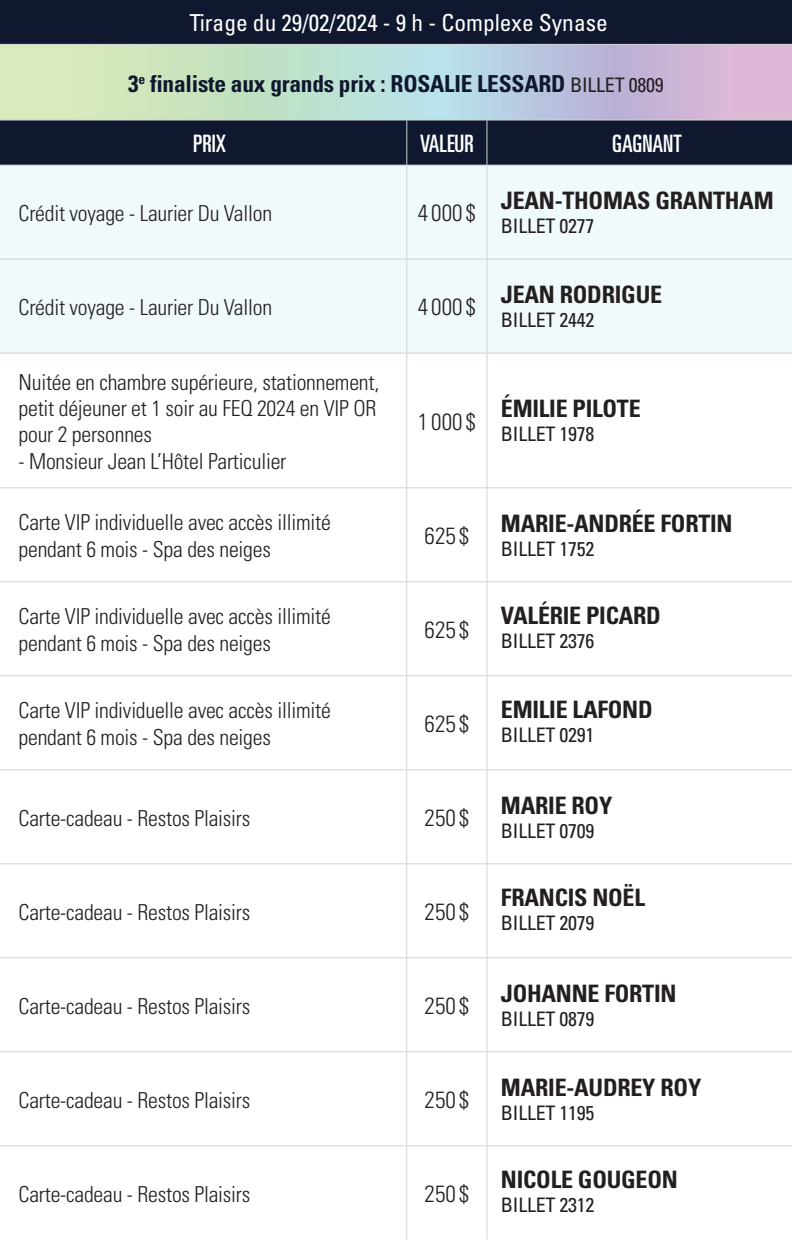
<style>
.page{position:relative;width:792px;height:1240px;background:#fff}
.page>*{position:absolute;margin:0;border:0;box-sizing:border-box;transform-origin:0 0}
.t1{font:700 condensed 24px "Univers";letter-spacing:-.01em;color:#231f20}
.t2{font:ultra-condensed 24px "Univers";color:#fff}
.t3{font:700 condensed 23.4px "Univers";letter-spacing:-.01em;color:#0f182e}
.t4{font:300 condensed 23.4px "Univers";color:#231f20}
.t5{font:condensed 23.4px "Univers";color:#fff}
.t6{font:300 condensed 22px/26.4px "Univers";letter-spacing:-.01em;color:#231f20}
.t7{font:condensed 20px "Univers";letter-spacing:-.01em;color:#231f20}
.s1{font-weight:400;font-size:20px;color:#231f20}
</style>
<div class="page">
<div style="left:0;top:0;width:792px;height:44px;background:#0f182e"></div>
<svg style="left:0;top:45px;width:792px;height:75px;background:#c6d3d0"></svg>
<div style="left:0;top:121px;width:792px;height:44px;background:#0f182e"></div>
<div style="left:0;top:166px;width:792px;height:187px;background:#f0f9fb"></div>
<hr style="left:0;top:165px;width:407px;height:1px;background:#d1d2d4">
<hr style="left:0;top:259px;width:407px;height:1px;background:#d1d2d4">
<hr style="left:0;top:353px;width:407px;height:1px;background:#d1d2d4">
<hr style="left:407px;top:165px;width:80px;height:1px;background:#d1d2d4">
<hr style="left:407px;top:259px;width:80px;height:1px;background:#d1d2d4">
<hr style="left:407px;top:353px;width:80px;height:1px;background:#d1d2d4">
<hr style="left:0;top:487px;width:407px;height:1px;background:#d1d2d4">
<hr style="left:407px;top:487px;width:80px;height:1px;background:#d1d2d4">
<hr style="left:0;top:581px;width:407px;height:1px;background:#d1d2d4">
<hr style="left:0;top:675px;width:407px;height:1px;background:#d1d2d4">
<hr style="left:0;top:769px;width:407px;height:1px;background:#d1d2d4">
<hr style="left:487px;top:487px;width:305px;height:1px;background:#d1d2d4">
<hr style="left:407px;top:581px;width:80px;height:1px;background:#d1d2d4">
<hr style="left:407px;top:675px;width:80px;height:1px;background:#d1d2d4">
<hr style="left:407px;top:769px;width:80px;height:1px;background:#d1d2d4">
<hr style="left:407px;top:863px;width:80px;height:1px;background:#d1d2d4">
<hr style="left:407px;top:957px;width:80px;height:1px;background:#d1d2d4">
<hr style="left:407px;top:1051px;width:80px;height:1px;background:#d1d2d4">
<hr style="left:487px;top:1051px;width:305px;height:1px;background:#d1d2d4">
<hr style="left:407px;top:1145px;width:80px;height:1px;background:#d1d2d4">
<hr style="left:0;top:863px;width:407px;height:1px;background:#d1d2d4">
<hr style="left:0;top:957px;width:407px;height:1px;background:#d1d2d4">
<hr style="left:0;top:1051px;width:407px;height:1px;background:#d1d2d4">
<hr style="left:0;top:1145px;width:407px;height:1px;background:#d1d2d4">
<hr style="left:487px;top:353px;width:305px;height:1px;background:#d1d2d4">
<hr style="left:487px;top:581px;width:305px;height:1px;background:#d1d2d4">
<hr style="left:487px;top:675px;width:305px;height:1px;background:#d1d2d4">
<hr style="left:487px;top:769px;width:305px;height:1px;background:#d1d2d4">
<hr style="left:487px;top:863px;width:305px;height:1px;background:#d1d2d4">
<hr style="left:487px;top:957px;width:305px;height:1px;background:#d1d2d4">
<hr style="left:406px;top:166px;width:1px;height:93px;background:#d1d2d4">
<hr style="left:406px;top:260px;width:1px;height:93px;background:#d1d2d4">
<hr style="left:406px;top:354px;width:1px;height:133px;background:#d1d2d4">
<hr style="left:406px;top:488px;width:1px;height:93px;background:#d1d2d4">
<hr style="left:406px;top:582px;width:1px;height:93px;background:#d1d2d4">
<hr style="left:406px;top:676px;width:1px;height:93px;background:#d1d2d4">
<hr style="left:406px;top:770px;width:1px;height:93px;background:#d1d2d4">
<hr style="left:406px;top:864px;width:1px;height:93px;background:#d1d2d4">
<hr style="left:406px;top:958px;width:1px;height:93px;background:#d1d2d4">
<hr style="left:406px;top:1052px;width:1px;height:93px;background:#d1d2d4">
<hr style="left:406px;top:1146px;width:1px;height:94px;background:#d1d2d4">
<hr style="left:406px;top:120px;width:1px;height:45px;background:#d1d2d4">
<hr style="left:487px;top:120px;width:1px;height:45px;background:#d1d2d4">
<hr style="left:0;top:44px;width:407px;height:1px;background:#d1d2d4">
<hr style="left:407px;top:44px;width:80px;height:1px;background:#d1d2d4">
<hr style="left:487px;top:44px;width:305px;height:1px;background:#d1d2d4">
<hr style="left:0;top:120px;width:407px;height:1px;background:#d1d2d4">
<hr style="left:407px;top:120px;width:80px;height:1px;background:#d1d2d4">
<hr style="left:487px;top:120px;width:305px;height:1px;background:#d1d2d4">
<hr style="left:487px;top:165px;width:305px;height:1px;background:#d1d2d4">
<hr style="left:487px;top:259px;width:305px;height:1px;background:#d1d2d4">
<hr style="left:487px;top:1145px;width:305px;height:1px;background:#d1d2d4">
<hr style="left:487px;top:166px;width:1px;height:93px;background:#d1d2d4">
<hr style="left:487px;top:260px;width:1px;height:93px;background:#d1d2d4">
<hr style="left:487px;top:354px;width:1px;height:133px;background:#d1d2d4">
<hr style="left:487px;top:488px;width:1px;height:93px;background:#d1d2d4">
<hr style="left:487px;top:582px;width:1px;height:93px;background:#d1d2d4">
<hr style="left:487px;top:676px;width:1px;height:93px;background:#d1d2d4">
<hr style="left:487px;top:770px;width:1px;height:93px;background:#d1d2d4">
<hr style="left:487px;top:864px;width:1px;height:93px;background:#d1d2d4">
<hr style="left:487px;top:958px;width:1px;height:93px;background:#d1d2d4">
<hr style="left:487px;top:1052px;width:1px;height:93px;background:#d1d2d4">
<hr style="left:487px;top:1146px;width:1px;height:94px;background:#d1d2d4">
<p class="t5" style="left:189px;top:8px;width:420px">Tirage du 29/02/2024 - 9 h - Complexe Synase</p>
<p class="t3" style="left:128px;top:69px;width:537px">3<sup>e</sup> finaliste aux grands prix : ROSALIE LESSARD <span class="s1">BILLET 0809</span></p>
<p class="t2" style="left:193px;top:130px;width:34px">PRIX</p>
<p class="t2" style="left:420px;top:130px;width:55px">VALEUR</p>
<p class="t2" style="left:612px;top:130px;width:71px">GAGNANT</p>
<p class="t6" style="left:19px;top:200px;width:255px">Crédit voyage - Laurier Du Vallon</p>
<p class="t4" style="left:418px;top:199px;width:59px">4000$</p>
<p class="t6" style="left:19px;top:294px;width:255px">Crédit voyage - Laurier Du Vallon</p>
<p class="t4" style="left:418px;top:293px;width:59px">4000$</p>
<p class="t6" style="left:19px;top:369px;width:362px">Nuitée en chambre supérieure, stationnement, petit déjeuner et 1 soir au FEQ 2024 en VIP OR pour 2 personnes</p>
<p class="t6" style="left:19px;top:448px;width:269px">- Monsieur Jean L’Hôtel Particulier</p>
<p class="t4" style="left:418px;top:407px;width:59px">1000$</p>
<p class="t6" style="left:19px;top:509px;width:314px">Carte VIP individuelle avec accès illimité pendant 6 mois - Spa des neiges</p>
<p class="t4" style="left:425px;top:522px;width:46px">625 $</p>
<p class="t6" style="left:19px;top:603px;width:314px">Carte VIP individuelle avec accès illimité pendant 6 mois - Spa des neiges</p>
<p class="t4" style="left:425px;top:616px;width:46px">625 $</p>
<p class="t6" style="left:19px;top:697px;width:314px">Carte VIP individuelle avec accès illimité pendant 6 mois - Spa des neiges</p>
<p class="t4" style="left:425px;top:710px;width:46px">625 $</p>
<p class="t6" style="left:19px;top:805px;width:233px">Carte-cadeau - Restos Plaisirs</p>
<p class="t4" style="left:425px;top:804px;width:46px">250 $</p>
<p class="t6" style="left:19px;top:899px;width:233px">Carte-cadeau - Restos Plaisirs</p>
<p class="t4" style="left:425px;top:898px;width:46px">250 $</p>
<p class="t6" style="left:19px;top:993px;width:233px">Carte-cadeau - Restos Plaisirs</p>
<p class="t4" style="left:425px;top:992px;width:46px">250 $</p>
<p class="t6" style="left:19px;top:1087px;width:233px">Carte-cadeau - Restos Plaisirs</p>
<p class="t4" style="left:425px;top:1086px;width:46px">250 $</p>
<p class="t6" style="left:19px;top:1181px;width:233px">Carte-cadeau - Restos Plaisirs</p>
<p class="t4" style="left:425px;top:1180px;width:46px">250 $</p>
<p class="t1" style="left:501px;top:186px;width:274px">JEAN-THOMAS GRANTHAM</p>
<p class="t7" style="left:501px;top:213px;width:95px">BILLET 0277</p>
<p class="t1" style="left:501px;top:280px;width:163px">JEAN RODRIGUE</p>
<p class="t7" style="left:501px;top:307px;width:95px">BILLET 2442</p>
<p class="t1" style="left:501px;top:394px;width:141px">ÉMILIE PILOTE</p>
<p class="t7" style="left:501px;top:422px;width:95px">BILLET 1978</p>
<p class="t1" style="left:501px;top:508px;width:233px">MARIE-ANDRÉE FORTIN</p>
<p class="t7" style="left:501px;top:536px;width:95px">BILLET 1752</p>
<p class="t1" style="left:501px;top:601px;width:162px">VALÉRIE PICARD</p>
<p class="t7" style="left:501px;top:628px;width:95px">BILLET 2376</p>
<p class="t1" style="left:501px;top:695px;width:153px">EMILIE LAFOND</p>
<p class="t7" style="left:501px;top:722px;width:95px">BILLET 0291</p>
<p class="t1" style="left:501px;top:790px;width:113px">MARIE ROY</p>
<p class="t7" style="left:501px;top:818px;width:95px">BILLET 0709</p>
<p class="t1" style="left:501px;top:883px;width:146px">FRANCIS NOËL</p>
<p class="t7" style="left:501px;top:910px;width:95px">BILLET 2079</p>
<p class="t1" style="left:501px;top:978px;width:177px">JOHANNE FORTIN</p>
<p class="t7" style="left:501px;top:1006px;width:95px">BILLET 0879</p>
<p class="t1" style="left:501px;top:1072px;width:202px">MARIE-AUDREY ROY</p>
<p class="t7" style="left:501px;top:1100px;width:95px">BILLET 1195</p>
<p class="t1" style="left:501px;top:1165px;width:178px">NICOLE GOUGEON</p>
<p class="t7" style="left:501px;top:1192px;width:95px">BILLET 2312</p>
</div>
